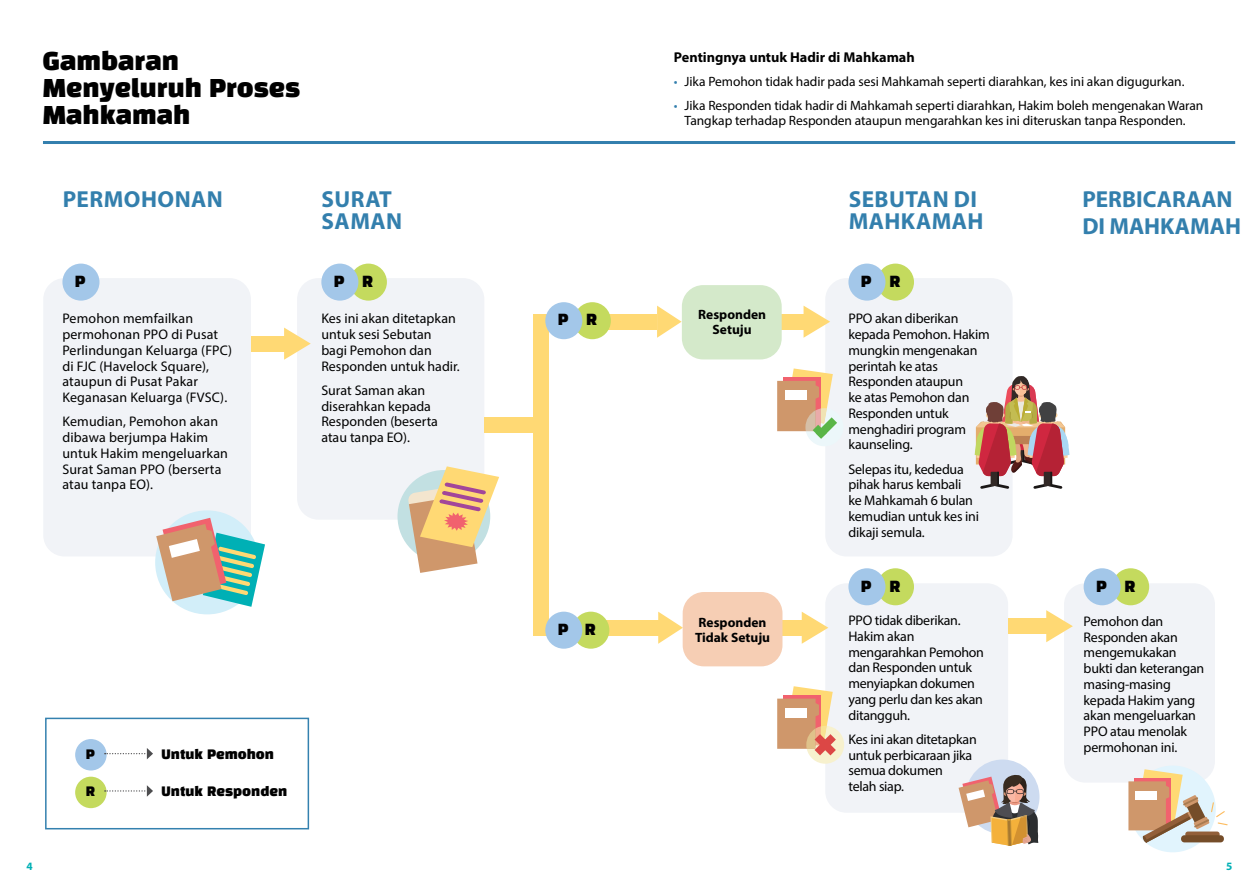
<style>
.page{position:relative;width:1259px;height:893px;background:#fff}
.page>*{position:absolute;margin:0;border:0;box-sizing:border-box;transform-origin:0 0}
.t1{font:24px/27px "Black Han Sans";color:#000}
.t2{font:700 23.25px/22.5px "Myriad Pro";letter-spacing:.02em;color:#337fad}
.t3{font:700 23.25px/26.7px "Myriad Pro";color:#337fad}
.t4{font:15px "Black Han Sans";color:#000}
.t5{font:700 14.25px "Myriad Pro";color:#000}
.t6{font:13.95px/15.8px "Myriad Pro";letter-spacing:-.015em;color:#000}
.t7{font:13.95px/15.8px "Myriad Pro";letter-spacing:.01em;color:#000}
.t8{font:13.5px/15.3px "Myriad Pro";letter-spacing:-.005em;color:#000;text-align:center}
.t9{font:700 13.5px/15.3px "Myriad Pro";color:#000;text-align:center}
.t10{font:12.75px "Black Han Sans";color:#000}
.t11{font:700 11.25px "Myriad Pro";color:#00b0b5}
.s1{color:#337fad}
</style>
<div class="page">
<div style="left:1064px;top:583px;width:151px;height:200px;background:#f1f3f7;border-radius:21px"></div>
<div style="left:43px;top:278px;width:208px;height:278px;background:#f1f3f7;border-radius:21px"></div>
<div style="left:825px;top:278px;width:187px;height:278px;background:#f1f3f7;border-radius:21px"></div>
<div style="left:155px;top:510px;width:104px;height:104px;background:#d2eef9;border-radius:50%"></div>
<svg style="left:156px;top:518px;width:109px;height:89px"></svg>
<div style="left:297px;top:278px;width:187px;height:242px;background:#f1f3f7;border-radius:21px"></div>
<div style="left:397px;top:470px;width:93px;height:93px;background:#c2e0e2;border-radius:50%"></div>
<svg style="left:408px;top:466px;width:91px;height:107px"></svg>
<div style="left:825px;top:583px;width:183px;height:230px;background:#f1f3f7;border-radius:21px"></div>
<svg style="left:284px;top:328px;width:27px;height:32px"></svg>
<div style="left:251px;top:336px;width:33px;height:15px;background:#ffd974"></div>
<hr style="left:43px;top:141px;width:1192px;height:3px;background:#337fae">
<div style="left:45px;top:718px;width:264px;height:111px;border:2px solid #3481af"></div>
<div style="left:75px;top:739px;width:32px;height:31px;background:#a3c7e9;border-radius:50%"></div>
<div style="left:75px;top:777px;width:32px;height:31px;background:#c4da5e;border-radius:50%"></div>
<svg style="left:105px;top:748px;width:48px;height:11px"></svg>
<svg style="left:105px;top:785px;width:48px;height:12px"></svg>
<div style="left:62px;top:264px;width:37px;height:37px;background:#a3c7e9;border-radius:50%"></div>
<svg style="left:657px;top:306px;width:24px;height:32px"></svg>
<div style="left:533px;top:314px;width:124px;height:15px;background:#ffd974"></div>
<div style="left:484px;top:418px;width:64px;height:15px;background:#ffd974"></div>
<div style="left:533px;top:315px;width:15px;height:321px;background:#ffd974"></div>
<svg style="left:658px;top:612px;width:24px;height:32px"></svg>
<div style="left:533px;top:620px;width:125px;height:15px;background:#ffd974"></div>
<div style="left:574px;top:302px;width:37px;height:37px;background:#c4da5e;border-radius:50%"></div>
<div style="left:545px;top:302px;width:37px;height:37px;background:#a3c7e9;border-radius:50%"></div>
<div style="left:572px;top:612px;width:37px;height:37px;background:#c4da5e;border-radius:50%"></div>
<div style="left:545px;top:612px;width:37px;height:37px;background:#a3c7e9;border-radius:50%"></div>
<svg style="left:803px;top:306px;width:27px;height:32px"></svg>
<div style="left:781px;top:314px;width:32px;height:15px;background:#ffd974"></div>
<svg style="left:801px;top:612px;width:27px;height:32px"></svg>
<div style="left:781px;top:620px;width:30px;height:15px;background:#ffd974"></div>
<svg style="left:1046px;top:610px;width:27px;height:32px"></svg>
<div style="left:1008px;top:619px;width:47px;height:15px;background:#ffd974"></div>
<div style="left:1129px;top:765px;width:86px;height:87px;background:#e1f4fd;border-radius:50%"></div>
<svg style="left:1128px;top:769px;width:100px;height:74px"></svg>
<svg style="left:777px;top:368px;width:60px;height:78px"></svg>
<svg style="left:777px;top:686px;width:67px;height:78px"></svg>
<div style="left:877px;top:264px;width:37px;height:37px;background:#c4da5e;border-radius:50%"></div>
<div style="left:848px;top:264px;width:37px;height:37px;background:#a3c7e9;border-radius:50%"></div>
<div style="left:682px;top:285px;width:99px;height:74px;background:#d4e9ca;border-radius:21px"></div>
<div style="left:682px;top:592px;width:100px;height:74px;background:#f6ceb4;border-radius:21px"></div>
<div style="left:350px;top:264px;width:37px;height:37px;background:#c4da5e;border-radius:50%"></div>
<div style="left:321px;top:264px;width:37px;height:37px;background:#a3c7e9;border-radius:50%"></div>
<div style="left:877px;top:568px;width:37px;height:37px;background:#c4da5e;border-radius:50%"></div>
<div style="left:848px;top:568px;width:37px;height:37px;background:#a3c7e9;border-radius:50%"></div>
<div style="left:1112px;top:568px;width:37px;height:37px;background:#c4da5e;border-radius:50%"></div>
<div style="left:1083px;top:568px;width:37px;height:37px;background:#a3c7e9;border-radius:50%"></div>
<div style="left:965px;top:759px;width:74px;height:75px;background:#cddbf0;border-radius:50%"></div>
<svg style="left:958px;top:774px;width:80px;height:72px"></svg>
<svg style="left:974px;top:376px;width:95px;height:113px"></svg>
<h1 class="t1" style="left:43px;top:49px;width:259px">Gambaran<br>Menyeluruh Proses<br>Mahkamah</h1>
<h2 class="t2" style="left:63px;top:187px;width:162px">PERMOHONAN</h2>
<h2 class="t2" style="left:322px;top:187px;width:82px">SURAT<br>SAMAN</h2>
<p class="t4" style="left:75px;top:275px;width:12px">P</p>
<p class="t7" style="left:62px;top:311px;width:171px">Pemohon memfailkan permohonan PPO di Pusat<br>Perlindungan Keluarga (FPC) di FJC (Havelock Square), ataupun di Pusat Pakar<br>Keganasan Keluarga (FVSC).</p>
<p class="t7" style="left:62px;top:414px;width:167px">Kemudian, Pemohon akan dibawa berjumpa Hakim untuk Hakim mengeluarkan<br>Surat Saman PPO (berserta atau tanpa EO).</p>
<p class="t4" style="left:334px;top:275px;width:41px">P R</p>
<p class="t6" style="left:321px;top:311px;width:140px">Kes ini akan ditetapkan untuk sesi Sebutan bagi Pemohon dan<br>Responden untuk hadir.</p>
<p class="t6" style="left:321px;top:382px;width:118px">Surat Saman akan diserahkan kepada<br>Responden (beserta atau tanpa EO).</p>
<p class="t10" style="left:86px;top:748px;width:11px">P</p>
<p class="t10" style="left:86px;top:786px;width:11px">R</p>
<p class="t10" style="left:162px;top:748px;width:114px">Untuk Pemohon</p>
<p class="t10" style="left:162px;top:786px;width:127px">Untuk Responden</p>
<p class="t4" style="left:558px;top:313px;width:41px">P R</p>
<p class="t4" style="left:558px;top:623px;width:40px">P R</p>
<p class="t5" style="left:674px;top:48px;width:242px">Pentingnya untuk Hadir di Mahkamah</p>
<p class="t8" style="left:674px;top:73px;width:512px"><span class="s1">•</span> Jika Pemohon tidak hadir pada sesi Mahkamah seperti diarahkan, kes ini akan digugurkan.</p>
<p class="t8" style="left:674px;top:97px;width:531px"><span class="s1">•</span> Jika Responden tidak hadir di Mahkamah seperti diarahkan, Hakim boleh mengenakan Waran<br>Tangkap terhadap Responden ataupun mengarahkan kes ini diteruskan tanpa Responden.</p>
<h2 class="t2" style="left:848px;top:187px;width:136px">SEBUTAN DI<br>MAHKAMAH</h2>
<h2 class="t3" style="left:1082px;top:185px;width:160px">PERBICARAAN<br>DI MAHKAMAH</h2>
<p class="t9" style="left:698px;top:306px;width:69px">Responden<br>Setuju</p>
<p class="t9" style="left:695px;top:614px;width:77px;text-align:left">Responden<br>Tidak Setuju</p>
<p class="t4" style="left:861px;top:275px;width:41px">P R</p>
<p class="t6" style="left:848px;top:311px;width:143px">PPO akan diberikan kepada Pemohon. Hakim mungkin mengenakan perintah ke atas<br>Responden ataupun<br>ke atas Pemohon dan<br>Responden untuk menghadiri program kaunseling.</p>
<p class="t6" style="left:848px;top:461px;width:132px">Selepas itu, kededua pihak harus kembali<br>ke Mahkamah 6 bulan kemudian untuk kes ini dikaji semula.</p>
<p class="t4" style="left:861px;top:579px;width:41px">P R</p>
<p class="t4" style="left:1096px;top:579px;width:41px">P R</p>
<p class="t6" style="left:848px;top:612px;width:137px">PPO tidak diberikan.<br>Hakim akan mengarahkan Pemohon dan Responden untuk menyiapkan dokumen yang perlu dan kes akan ditangguh.</p>
<p class="t6" style="left:848px;top:731px;width:130px">Kes ini akan ditetapkan untuk perbicaraan jika semua dokumen<br>telah siap.</p>
<p class="t6" style="left:1083px;top:613px;width:122px">Pemohon dan<br>Responden akan mengemukakan bukti dan keterangan masing-masing kepada Hakim yang akan mengeluarkan<br>PPO atau menolak permohonan ini.</p>
<p class="t11" style="left:26px;top:858px;width:8px">4</p>
<p class="t11" style="left:1226px;top:858px;width:8px">5</p>
</div>
